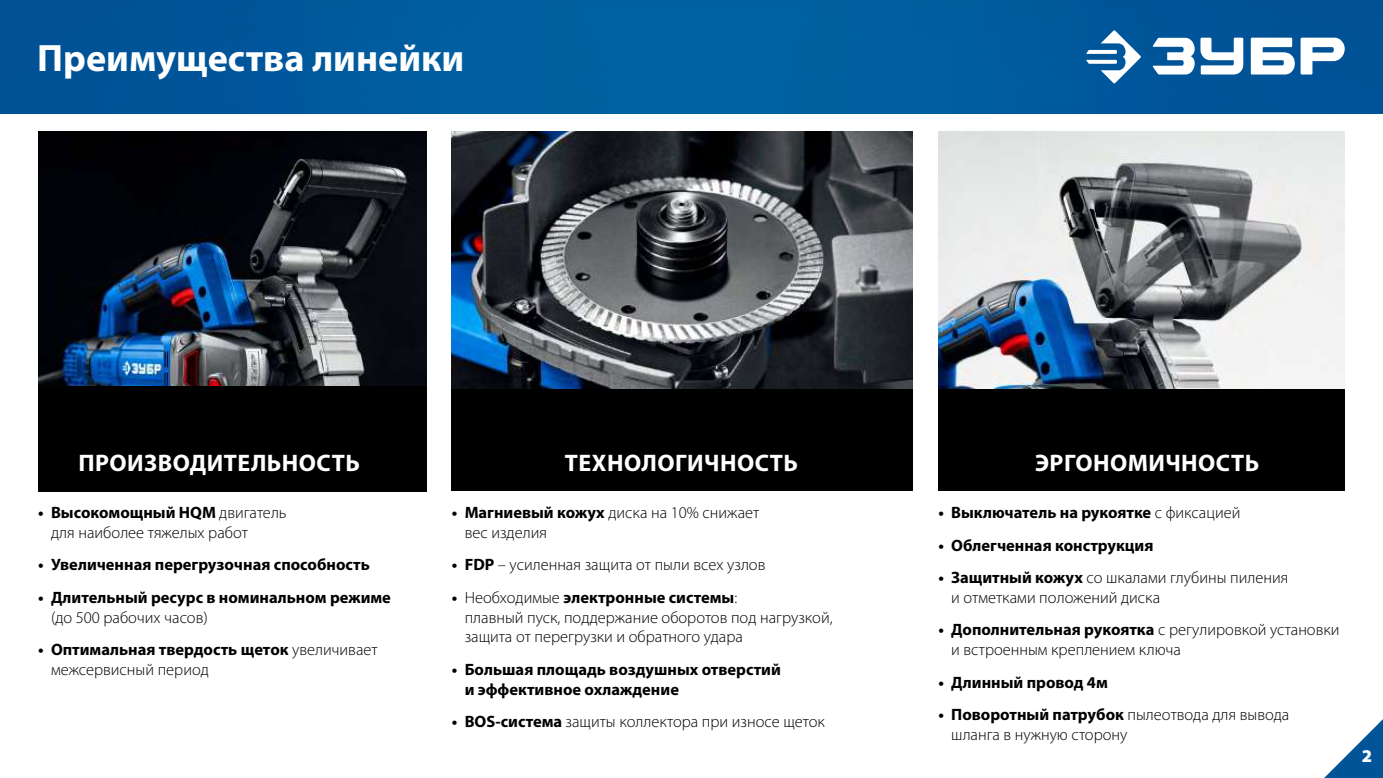
<style>
.page{position:relative;width:1383px;height:778px;background:#fff}
.page>*{position:absolute;margin:0;border:0;box-sizing:border-box;transform-origin:0 0}
.t1{font:700 38.25px "Myriad Pro";color:#fff}
.t2{font:700 24.07px "Myriad Pro";letter-spacing:.02em;color:#fff}
.t3{font:900 18px "Myriad Pro";color:#fff}
.t4{font:300 16.43px/19.8px "Myriad Pro";color:#000}
.t5{font:700 16.43px/19.8px "Myriad Pro";color:#000}
.s1{font-weight:700}
.s2{font-weight:300}
</style>
<div class="page">
<img style="left:0;top:0;width:1382px;height:114px">
<svg style="left:1086px;top:30px;width:55px;height:53px"></svg>
<svg style="left:1151px;top:38px;width:193px;height:37px"></svg>
<img style="left:38px;top:131px;width:388px;height:255px">
<img style="left:452px;top:131px;width:461px;height:258px">
<img style="left:938px;top:131px;width:406px;height:258px">
<div style="left:38px;top:386px;width:388px;height:105px;background:#000"></div>
<div style="left:452px;top:389px;width:461px;height:101px;background:#000"></div>
<div style="left:938px;top:389px;width:406px;height:101px;background:#000"></div>
<svg style="left:1324px;top:720px;width:58px;height:58px"></svg>
<h1 class="t1" style="left:37px;top:33px;width:428px">Преимущества линейки</h1>
<h2 class="t2" style="left:78px;top:447px;width:283px">ПРОИЗВОДИТЕЛЬНОСТЬ</h2>
<h2 class="t2" style="left:565px;top:447px;width:235px">ТЕХНОЛОГИЧНОСТЬ</h2>
<h2 class="t2" style="left:1035px;top:447px;width:226px">ЭРГОНОМИЧНОСТЬ</h2>
<p class="t4" style="left:51px;top:502px;width:237px;text-indent:-13px"><span class="s1">• Высокомощный HQМ</span> двигатель для наиболее тяжелых работ</p>
<p class="t5" style="left:38px;top:554px;width:333px">• Увеличенная перегрузочная способность</p>
<p class="t5" style="left:38px;top:587px;width:354px">• Длительный ресурс в номинальном режиме</p>
<p class="t4" style="left:51px;top:607px;width:158px">(до 500 рабочих часов)</p>
<p class="t4" style="left:51px;top:639px;width:328px;text-indent:-13px"><span class="s1">• Оптимальная твердость щеток</span> увеличивает межсервисный период</p>
<p class="t5" style="left:938px;top:502px;width:303px">• Выключатель на рукоятке <span class="s2">с фиксацией</span></p>
<p class="t5" style="left:938px;top:534px;width:216px">• Облегченная конструкция</p>
<p class="t4" style="left:951px;top:567px;width:339px;text-indent:-13px"><span class="s1">• Защитный кожух</span> со шкалами глубины пиления и отметками положений диска</p>
<p class="t4" style="left:951px;top:619px;width:390px;text-indent:-13px"><span class="s1">• Дополнительная рукоятка</span> с регулировкой установки и встроенным креплением ключа</p>
<p class="t5" style="left:938px;top:671px;width:171px">• Длинный провод 4м</p>
<p class="t4" style="left:951px;top:704px;width:340px;text-indent:-13px"><span class="s1">• Поворотный патрубок</span> пылеотвода для вывода шланга в нужную сторону</p>
<p class="t4" style="left:464px;top:502px;width:296px;text-indent:-13px"><span class="s1">• Магниевый кожух</span> диска на 10% снижает вес изделия</p>
<p class="t4" style="left:452px;top:554px;width:315px"><span class="s1">• FDP</span> – усиленная защита от пыли всех узлов</p>
<p class="t4" style="left:464px;top:587px;width:369px;text-indent:-13px"><span class="s1">•</span> Необходимые <span class="s1">электронные системы</span>:<br>плавный пуск, поддержание оборотов под нагрузкой, защита от перегрузки и обратного удара</p>
<p class="t5" style="left:464px;top:659px;width:318px;text-indent:-13px">• Большая площадь воздушных отверстий и эффективное охлаждение</p>
<p class="t4" style="left:452px;top:711px;width:374px"><span class="s1">• BOS-система</span> защиты коллектора при износе щеток</p>
<p class="t3" style="left:1361px;top:744px;width:12px">2</p>
</div>
